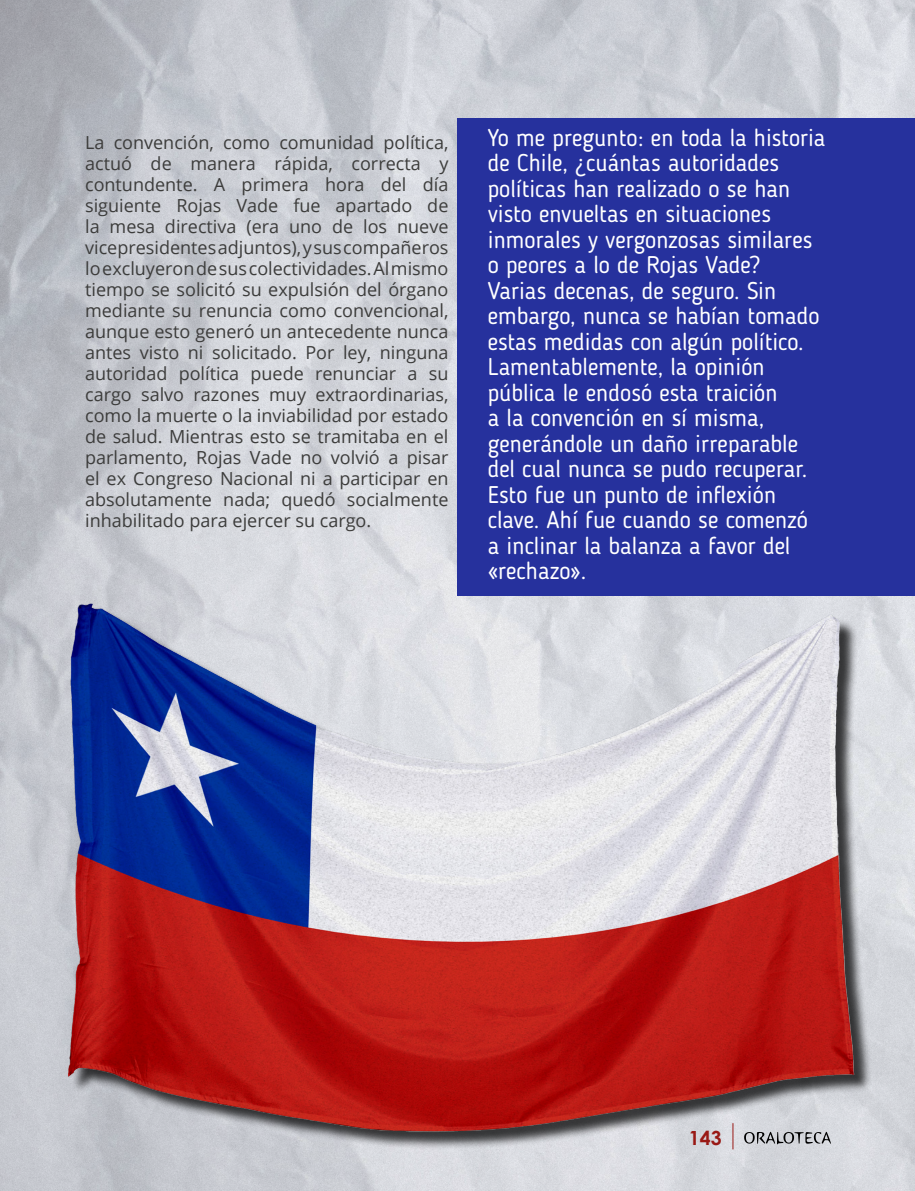
<style>
.page{position:relative;width:915px;height:1191px;background:#fff}
.page>*{position:absolute;margin:0;border:0;box-sizing:border-box;transform-origin:0 0}
.t1{font:24px/25.5px "Blogger Sans";color:#fff}
.t2{font:700 19.5px "Century Gothic";color:#991915}
.t3{font:18px/21px "Open Sans";color:#3c3c3b;text-align:justify}
</style>
<div class="page">
<img style="left:0;top:0;width:914px;height:1191px">
<div style="left:457px;top:118px;width:457px;height:477px;background:#26319d"></div>
<div style="left:71px;top:606px;width:801px;height:543px;background:#000;opacity:.75"></div>
<img style="left:54px;top:600px;width:806px;height:546px">
<p class="t3" style="left:85px;top:131px;width:365px">La convención, como comunidad política, actuó de manera rápida, correcta y contundente. A primera hora del día siguiente Rojas Vade fue apartado de la mesa directiva (era uno de los nueve vicepresidentes adjuntos), y sus compañeros lo excluyeron de sus colectividades. Al mismo tiempo se solicitó su expulsión del órgano mediante su renuncia como convencional, aunque esto generó un antecedente nunca antes visto ni solicitado. Por ley, ninguna autoridad política puede renunciar a su cargo salvo razones muy extraordinarias, como la muerte o la inviabilidad por estado de salud. Mientras esto se tramitaba en el parlamento, Rojas Vade no volvió a pisar el ex Congreso Nacional ni a participar en absolutamente nada; quedó socialmente inhabilitado para ejercer su cargo.</p>
<p class="t1" style="left:487px;top:125px;width:339px">Yo me pregunto: en toda la historia de Chile, ¿cuántas autoridades políticas han realizado o se han visto envueltas en situaciones inmorales y vergonzosas similares o peores a lo de Rojas Vade?<br>Varias decenas, de seguro. Sin embargo, nunca se habían tomado estas medidas con algún político.<br>Lamentablemente, la opinión pública le endosó esta traición<br>a la convención en sí misma, generándole un daño irreparable del cual nunca se pudo recuperar.<br>Esto fue un punto de inflexión clave. Ahí fue cuando se comenzó<br>a inclinar la balanza a favor del «rechazo».</p>
<p class="t2" style="left:688px;top:1123px;width:34px">143</p>
</div>
